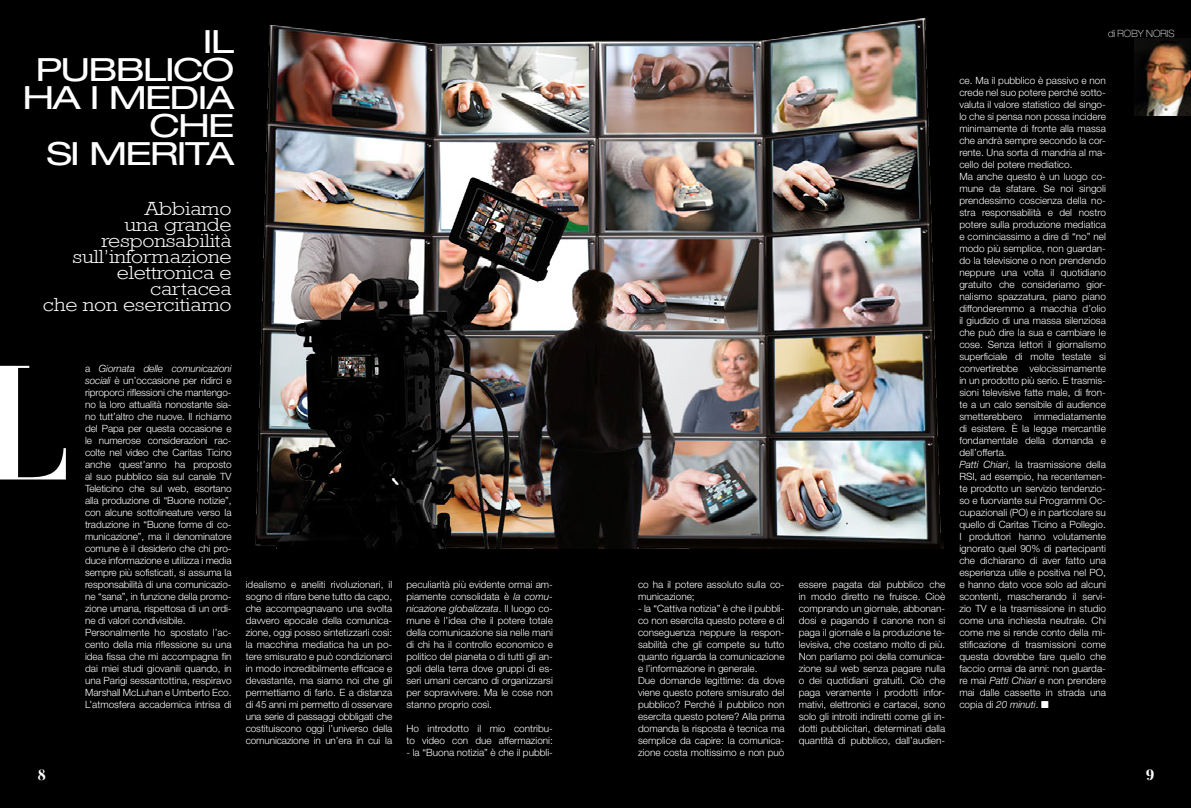
<style>
.page{position:relative;width:1191px;height:808px;background:#000}
.page>*{position:absolute;margin:0;border:0;box-sizing:border-box;transform-origin:0 0}
.t1{font:162.4px "Otama ep";color:#fff}
.t2{font:expanded 32px "Helvetica Neue LT Std";letter-spacing:-.05em;color:#fff;scale:1.17 1}
.t3{font:300 19px/16px "Rockwell";letter-spacing:-.01em;color:#fff;text-align:right;scale:1.15 1}
.t4{font:15px "Otama ep";color:#fff}
.t5{font:300 10px/12px "Helvetica Neue LT Std";color:#fff;text-align:justify}
.t6{font:100 expanded 10px "Helvetica Neue LT Std";letter-spacing:.01em;color:#fff;scale:.9 1}
.s1{font-style:italic}
</style>
<div class="page">
<img style="left:1134px;top:39px;width:57px;height:77px">
<img style="left:255px;top:17px;width:688px;height:532px">
<p class="t2" style="left:202px;top:22px;width:29px">IL</p>
<p class="t2" style="left:35px;top:50px;width:172px">PUBBLICO</p>
<p class="t2" style="left:22px;top:78px;width:183px">HA I MEDIA</p>
<p class="t2" style="left:149px;top:106px;width:74px">CHE</p>
<p class="t2" style="left:47px;top:134px;width:162px">SI MERITA</p>
<p class="t3" style="left:145px;top:200px;width:77px">Abbiamo</p>
<p class="t3" style="left:73px;top:216px;width:140px">una grande responsabilità sull’informazione elettronica e cartacea</p>
<p class="t3" style="left:43px;top:296px;width:166px">che non esercitiamo</p>
<p class="t1" style="left:-23px;top:326px;width:96px">L</p>
<p class="t5" style="left:85px;top:362px;width:148px">a <span class="s1">Giornata delle comunicazioni sociali</span> è un’occasione per ridirci e riproporci riflessioni che mantengo&shy;no la loro attualità nonostante sia&shy;no tutt’altro che nuove. Il richiamo del Papa per questa occasione e le numerose considerazioni rac&shy;colte nel video che Caritas Ticino anche quest’anno ha proposto al suo pubblico sia sul canale TV Teleticino che sul web, esortano alla produzione di “Buone notizie”, con alcune sottolineature verso la traduzione in “Buone forme di co&shy;municazione”, ma il denominatore comune è il desiderio che chi pro&shy;duce informazione e utilizza i media sempre più sofisticati, si assuma la responsabilità di una comunicazio&shy;ne “sana”, in funzione della promo&shy;zione umana, rispettosa di un ordi&shy;ne di valori condivisibile.</p>
<p class="t5" style="left:85px;top:626px;width:148px">Personalmente ho spostato l’ac&shy;cento della mia riflessione su una idea fissa che mi accompagna fin dai miei studi giovanili quando, in una Parigi sessantottina, respiravo Marshall McLuhan e Umberto Eco.<br>L’atmosfera accademica intrisa di</p>
<p class="t5" style="left:246px;top:578px;width:148px">idealismo e aneliti rivoluzionari, il sogno di rifare bene tutto da capo, che accompagnavano una svolta davvero epocale della comunica&shy;zione, oggi posso sintetizzarli così: la macchina mediatica ha un po&shy;tere smisurato e può condizionarci in modo incredibilmente efficace e devastante, ma siamo noi che gli permettiamo di farlo. E a distanza di 45 anni mi permetto di osservare una serie di passaggi obbligati che costituiscono oggi l’universo della comunicazione in un’era in cui la</p>
<p class="t5" style="left:406px;top:578px;width:148px">peculiarità più evidente ormai am&shy;piamente consolidata è <span class="s1">la comu&shy;nicazione globalizzata</span>. Il luogo co&shy;mune è l’idea che il potere totale della comunicazione sia nelle mani di chi ha il controllo economico e politico del pianeta o di tutti gli an&shy;goli della terra dove gruppi di es&shy;seri umani cercano di organizzarsi per sopravvivere. Ma le cose non stanno proprio così.</p>
<p class="t5" style="left:406px;top:722px;width:148px">Ho introdotto il mio contribu&shy;to video con due affermazioni:</p>
<p class="t5" style="left:406px;top:746px;width:148px">- la “Buona notizia” è che il pubbli-</p>
<p class="t6" style="left:1108px;top:28px;width:75px">di ROBY NORIS</p>
<p class="t5" style="left:638px;top:578px;width:148px">co ha il potere assoluto sulla co&shy;municazione;</p>
<p class="t5" style="left:638px;top:602px;width:148px">- la “Cattiva notizia” è che il pubbli&shy;co non esercita questo potere e di conseguenza neppure la respon&shy;sabilità che gli compete su tutto quanto riguarda la comunicazione e l’informazione in generale.</p>
<p class="t5" style="left:638px;top:674px;width:148px">Due domande legittime: da dove viene questo potere smisurato del pubblico? Perché il pubblico non esercita questo potere? Alla prima domanda la risposta è tecnica ma semplice da capire: la comunica&shy;zione costa moltissimo e non può</p>
<p class="t5" style="left:798px;top:578px;width:148px">essere pagata dal pubblico che in modo diretto ne fruisce. Cioè comprando un giornale, abbonan&shy;dosi e pagando il canone non si paga il giornale e la produzione te&shy;levisiva, che costano molto di più.<br>Non parliamo poi della comunica&shy;zione sul web senza pagare nulla o dei quotidiani gratuiti. Ciò che paga veramente i prodotti infor&shy;mativi, elettronici e cartacei, sono solo gli introiti indiretti come gli in&shy;dotti pubblicitari, determinati dalla quantità di pubblico, dall’audien-</p>
<p class="t5" style="left:959px;top:74px;width:148px">ce. Ma il pubblico è passivo e non crede nel suo potere perché sotto&shy;valuta il valore statistico del singo&shy;lo che si pensa non possa incidere minimamente di fronte alla massa che andrà sempre secondo la cor&shy;rente. Una sorta di mandria al ma&shy;cello del potere mediatico.</p>
<p class="t5" style="left:959px;top:170px;width:148px">Ma anche questo è un luogo co&shy;mune da sfatare. Se noi singoli prendessimo coscienza della no&shy;stra responsabilità e del nostro potere sulla produzione mediatica e cominciassimo a dire di “no” nel modo più semplice, non guardan&shy;do la televisione o non prendendo neppure una volta il quotidiano gratuito che consideriamo gior&shy;nalismo spazzatura, piano piano diffonderemmo a macchia d’olio il giudizio di una massa silenziosa che può dire la sua e cambiare le cose. Senza lettori il giornalismo superficiale di molte testate si convertirebbe velocissimamente in un prodotto più serio. E trasmis&shy;sioni televisive fatte male, di fron&shy;te a un calo sensibile di audience smetterebbero immediatamente di esistere. È la legge mercantile fondamentale della domanda e dell’offerta.</p>
<p class="t5" style="left:959px;top:458px;width:148px"><span class="s1">Patti Chiari</span>, la trasmissione della RSI, ad esempio, ha recentemen&shy;te prodotto un servizio tendenzio&shy;so e fuorviante sui Programmi Oc&shy;cupazionali (PO) e in particolare su quello di Caritas Ticino a Pollegio.<br>I produttori hanno volutamente ignorato quel 90% di partecipanti che dichiarano di aver fatto una esperienza utile e positiva nel PO, e hanno dato voce solo ad alcuni scontenti, mascherando il servi&shy;zio TV e la trasmissione in studio come una inchiesta neutrale. Chi come me si rende conto della mi&shy;stificazione di trasmissioni come questa dovrebbe fare quello che faccio ormai da anni: non guarda&shy;re mai <span class="s1">Patti Chiari</span> e non prendere mai dalle cassette in strada una copia di <span class="s1">20 minuti</span>. ■</p>
<p class="t4" style="left:38px;top:766px;width:10px">8</p>
<p class="t4" style="left:1145px;top:766px;width:10px">9</p>
</div>
